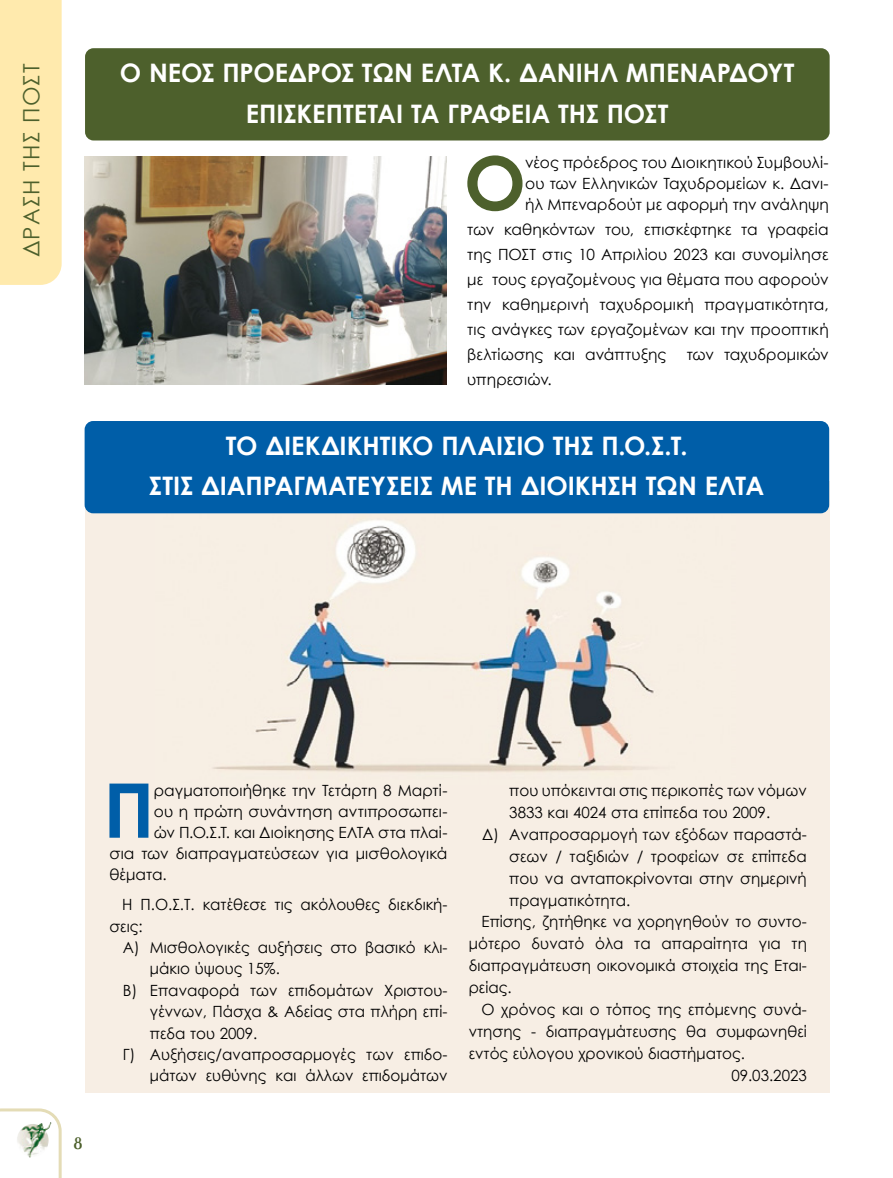
<style>
.page{position:relative;width:893px;height:1178px;background:#fff}
.page>*{position:absolute;margin:0;border:0;box-sizing:border-box;transform-origin:0 0}
.t1{font:700 75.3px "Century Gothic";color:#005ea8}
.t2{font:700 73.95px "Century Gothic";color:#4d602c}
.t3{font:700 25.5px/40.3px "Century Gothic";color:#fff;text-align:center}
.t4{font:22.5px "Century Gothic";letter-spacing:.05em;color:#4d602c}
.t5{font:18px "UB Paris";color:#4d602c}
.t6{font:15.45px/25px "Century Gothic";color:#000;text-align:justify}
</style>
<div class="page">
<svg style="left:0;top:1108px;width:62px;height:70px"></svg>
<div style="left:15px;top:1117px;width:40px;height:44px;background:#fff"></div>
<img style="left:17px;top:1122px;width:35px;height:36px">
<div style="left:0;top:0;width:62px;height:285px;background:#ffeaad"></div>
<div style="left:85px;top:482px;width:744px;height:311px;background:#f7eee4"></div>
<img style="left:155px;top:513px;width:581px;height:259px">
<div style="left:85px;top:785px;width:745px;height:308px;background:#f7eee4"></div>
<div style="left:85px;top:421px;width:744px;height:92px;background:#005ea8;border-radius:9px"></div>
<div style="left:85px;top:48px;width:745px;height:92px;background:#4d602c;border-radius:9px"></div>
<img style="left:85px;top:156px;width:361px;height:229px">
<h3 class="t4" style="left:16px;top:257px;width:195px;rotate:-90deg">ΔΡΑΣΗ ΤΗΣ ΠΟΣΤ</h3>
<h3 class="t3" style="left:120px;top:52px;width:676px">Ο ΝΕΟΣ ΠΡΟΕΔΡΟΣ ΤΩΝ ΕΛΤΑ Κ. ΔΑΝΙΗΛ ΜΠΕΝΑΡΔΟΥΤ<br>ΕΠΙΣΚΕΠΤΕΤΑΙ ΤΑ ΓΡΑΦΕΙΑ ΤΗΣ ΠΟΣΤ</h3>
<h2 class="t2" style="left:464px;top:127px;width:64px">Ο</h2>
<p class="t6" style="left:525px;top:152px;width:305px;line-height:21px">νέος πρόεδρος του Διοικητικού Συμβουλί&shy;ου των Ελληνικών Ταχυδρομείων κ. Δανι&shy;ήλ Μπεναρδούτ με αφορμή την ανάληψη</p>
<p class="t6" style="left:467px;top:217px;width:363px">των καθηκόντων του, επισκέφτηκε τα γραφεία της ΠΟΣΤ στις 10 Απριλίου 2023 και συνομίλησε με τους εργαζομένους για θέματα που αφορούν την καθημερινή ταχυδρομική πραγματικότητα, τις ανάγκες των εργαζομένων και την προοπτική βελτίωσης και ανάπτυξης</p>
<p class="t6" style="left:687px;top:341px;width:143px">των ταχυδρομικών</p>
<p class="t6" style="left:467px;top:366px;width:86px">υπηρεσιών.</p>
<h3 class="t3" style="left:149px;top:424px;width:615px">ΤΟ ΔΙΕΚΔΙΚΗΤΙΚΌ ΠΛΑΊΣΙΟ ΤΗΣ Π.Ο.Σ.Τ.<br>ΣΤΙΣ ΔΙΑΠΡΑΓΜΑΤΕΎΣΕΙΣ ΜΕ ΤΗ ΔΙΟΊΚΗΣΗ ΤΩΝ ΕΛΤΑ</h3>
<p class="t5" style="left:73px;top:1136px;width:11px">8</p>
<h1 class="t1" style="left:103px;top:753px;width:53px">Π</h1>
<p class="t6" style="left:154px;top:777px;width:295px">ραγματοποιήθηκε την Τετάρτη 8 Μαρτί-</p>
<p class="t6" style="left:154px;top:798px;width:295px">ου η πρώτη συνάντηση αντιπροσωπει-</p>
<p class="t6" style="left:154px;top:819px;width:295px">ών Π.Ο.Σ.Τ. και Διοίκησης ΕΛΤΑ στα πλαί-</p>
<p class="t6" style="left:109px;top:841px;width:340px">σια των διαπραγματεύσεων για μισθολογικά</p>
<p class="t6" style="left:109px;top:862px;width:59px">θέματα.</p>
<p class="t6" style="left:109px;top:894px;width:340px;line-height:21.3px;text-indent:13px">Η Π.Ο.Σ.Τ. κατέθεσε τις ακόλουθες διεκδική&shy;σεις:</p>
<p class="t6" style="left:123px;top:935px;width:326px">Α) Μισθολογικές αυξήσεις στο βασικό κλι-</p>
<p class="t6" style="left:150px;top:956px;width:131px">μάκιο ύψους 15%.</p>
<p class="t6" style="left:123px;top:977px;width:326px">Β) Επαναφορά των επιδομάτων Χριστου-</p>
<p class="t6" style="left:150px;top:999px;width:299px">γέννων, Πάσχα &amp; Αδείας στα πλήρη επί-</p>
<p class="t6" style="left:150px;top:1020px;width:109px">πεδα του 2009.</p>
<p class="t6" style="left:123px;top:1041px;width:326px">Γ) Αυξήσεις/αναπροσαρμογές των επιδο-</p>
<p class="t6" style="left:150px;top:1063px;width:299px">μάτων ευθύνης και άλλων επιδομάτων</p>
<p class="t6" style="left:509px;top:777px;width:299px">που υπόκεινται στις περικοπές των νόμων</p>
<p class="t6" style="left:509px;top:799px;width:262px">3833 και 4024 στα επίπεδα του 2009.</p>
<p class="t6" style="left:482px;top:821px;width:326px">Δ) Αναπροσαρμογή των εξόδων παραστά-</p>
<p class="t6" style="left:509px;top:843px;width:299px">σεων / ταξιδιών / τροφείων σε επίπεδα</p>
<p class="t6" style="left:509px;top:865px;width:299px">που να ανταποκρίνονται στην σημερινή</p>
<p class="t6" style="left:509px;top:887px;width:123px">πραγματικότητα.</p>
<p class="t6" style="left:482px;top:909px;width:327px">Επίσης, ζητήθηκε να χορηγηθούν το συντο-</p>
<p class="t6" style="left:469px;top:931px;width:340px">μότερο δυνατό όλα τα απαραίτητα για τη</p>
<p class="t6" style="left:469px;top:953px;width:340px">διαπραγμάτευση οικονομικά στοιχεία της Εται-</p>
<p class="t6" style="left:469px;top:975px;width:44px">ρείας.</p>
<p class="t6" style="left:482px;top:997px;width:327px">Ο χρόνος και ο τόπος της επόμενης συνά-</p>
<p class="t6" style="left:469px;top:1019px;width:340px">ντησης - διαπραγμάτευσης θα συμφωνηθεί</p>
<p class="t6" style="left:469px;top:1041px;width:278px">εντός εύλογου χρονικού διαστήματος.</p>
<p class="t6" style="left:731px;top:1063px;width:77px">09.03.2023</p>
</div>
